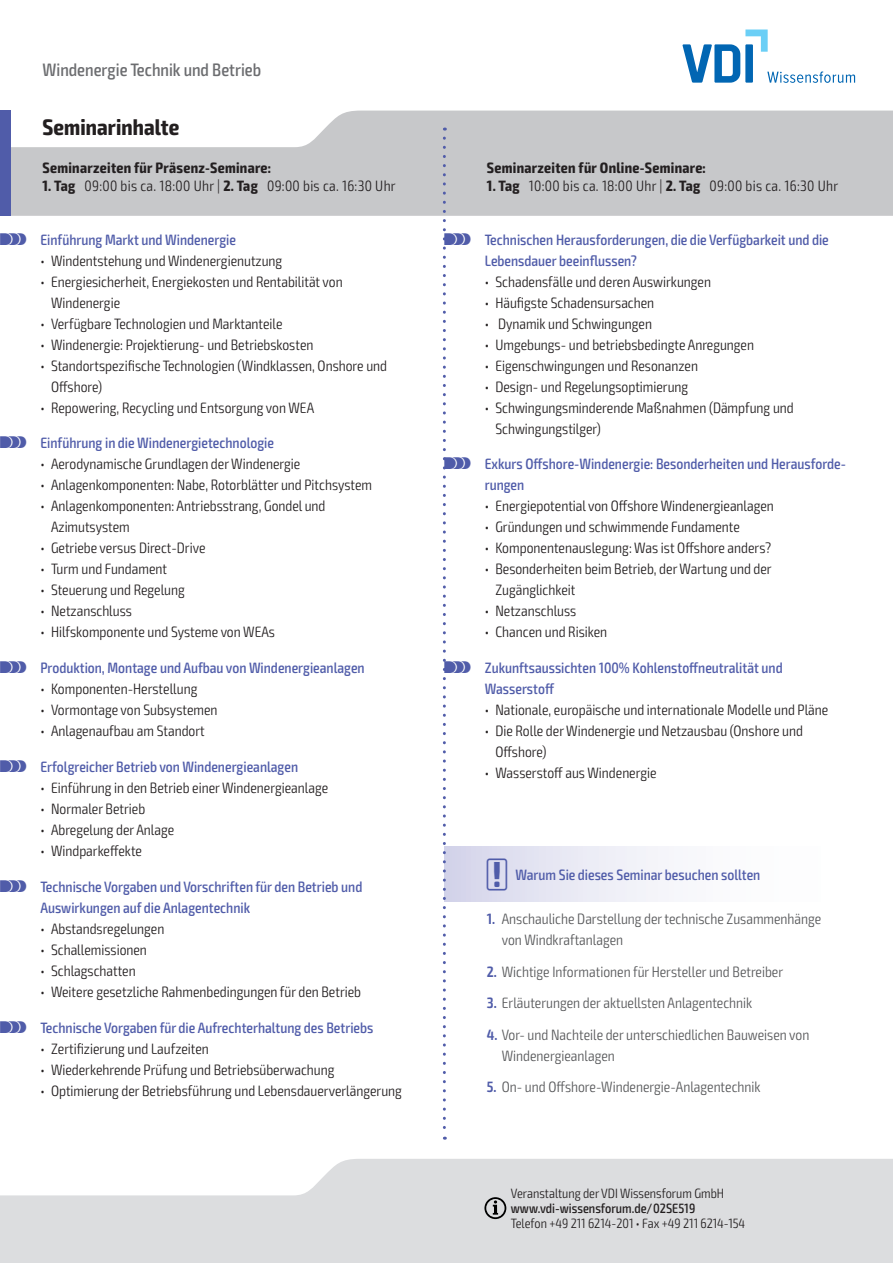
<style>
.page{position:relative;width:893px;height:1263px;background:#fff}
.page>*{position:absolute;margin:0;border:0;box-sizing:border-box;transform-origin:0 0}
.t1{font:700 condensed 22.5px "Exo 2";letter-spacing:.005em;color:#231f20}
.t2{font:500 condensed 18px "Exo 2";color:#6c6d70}
.t3{font:300 condensed 15px/21px "Exo 2";color:#231f20}
.t4{font:500 condensed 15px/21px "Exo 2";color:#505ca9}
.t5{font:300 condensed 15px/21px "Exo 2";color:#57585a}
.t6{font:300 condensed 15px "Exo 2";letter-spacing:.02em;color:#231f20}
.t7{font:700 condensed 15px "Exo 2";letter-spacing:.02em;color:#231f20}
.t8{font:300 condensed 13.5px "Exo 2";color:#231f20}
.t9{font:500 condensed 13.5px "Exo 2";color:#231f20}
.s1{font-weight:700}
.s2{font-family:"VDI Iconset S4 A Regular";font-weight:400;font-stretch:normal}
.s3{font-weight:600;color:#505ca9}
</style>
<div class="page">
<svg style="left:0;top:1159px;width:893px;height:104px;background:#e0e1e3"></svg>
<svg style="left:11px;top:111px;width:882px;height:105px;background:#cdced0"></svg>
<div style="left:0;top:111px;width:11px;height:105px;background:#505ca9"></div>
<svg style="left:484px;top:1197px;width:22px;height:22px"></svg>
<svg style="left:682px;top:30px;width:173px;height:53px"></svg>
<div style="left:444px;top:846px;width:406px;height:55px;background:linear-gradient(to right,#d9d9ec,#fff)"></div>
<svg style="left:443px;top:138px;width:3px;height:1002px"></svg>
<p class="t2" style="left:43px;top:59px;width:220px">Windenergie Technik und Betrieb</p>
<h1 class="t1" style="left:43px;top:113px;width:138px">Seminarinhalte</h1>
<p class="t7" style="left:43px;top:158px;width:230px">Seminarzeiten für Präsenz-Seminare:</p>
<p class="t6" style="left:43px;top:177px;width:355px"><span class="s1">1. Tag</span> 09:00 bis ca. 18:00 Uhr | <span class="s1">2. Tag</span> 09:00 bis ca. 16:30 Uhr</p>
<p class="t4" style="left:0;top:229px;width:238px"><span class="s2">S</span> Einführung Markt und Windenergie</p>
<p class="t3" style="left:40px;top:250px;width:243px">• Windentstehung und Windenergienutzung</p>
<p class="t3" style="left:51px;top:271px;width:293px;text-indent:-11px">• Energiesicherheit, Energiekosten und Rentabilität von<br>Windenergie</p>
<p class="t3" style="left:40px;top:313px;width:244px">• Verfügbare Technologien und Marktanteile</p>
<p class="t3" style="left:40px;top:334px;width:275px">• Windenergie: Projektierung- und Betriebskosten</p>
<p class="t3" style="left:51px;top:355px;width:338px;text-indent:-11px">• Standortspezifische Technologien (Windklassen, Onshore und<br>Offshore)</p>
<p class="t3" style="left:40px;top:397px;width:275px">• Repowering, Recycling und Entsorgung von WEA</p>
<p class="t4" style="left:0;top:433px;width:276px"><span class="s2">S</span> Einführung in die Windenergietechnologie</p>
<p class="t3" style="left:40px;top:454px;width:262px">• Aerodynamische Grundlagen der Windenergie</p>
<p class="t3" style="left:40px;top:475px;width:333px">• Anlagenkomponenten: Nabe, Rotorblätter und Pitchsystem</p>
<p class="t3" style="left:51px;top:496px;width:276px;text-indent:-11px">• Anlagenkomponenten: Antriebsstrang, Gondel und<br>Azimutsystem</p>
<p class="t3" style="left:40px;top:538px;width:167px">• Getriebe versus Direct-Drive</p>
<p class="t3" style="left:40px;top:559px;width:128px">• Turm und Fundament</p>
<p class="t3" style="left:40px;top:580px;width:146px">• Steuerung und Regelung</p>
<p class="t3" style="left:40px;top:601px;width:93px">• Netzanschluss</p>
<p class="t3" style="left:40px;top:622px;width:236px">• Hilfskomponente und Systeme von WEAs</p>
<p class="t4" style="left:0;top:658px;width:366px"><span class="s2">S</span> Produktion, Montage und Aufbau von Windenergieanlagen</p>
<p class="t3" style="left:40px;top:679px;width:158px">• Komponenten-Herstellung</p>
<p class="t3" style="left:40px;top:700px;width:179px">• Vormontage von Subsystemen</p>
<p class="t3" style="left:40px;top:721px;width:166px">• Anlagenaufbau am Standort</p>
<p class="t4" style="left:0;top:757px;width:300px"><span class="s2">S</span> Erfolgreicher Betrieb von Windenergieanlagen</p>
<p class="t3" style="left:40px;top:778px;width:289px">• Einführung in den Betrieb einer Windenergieanlage</p>
<p class="t3" style="left:40px;top:799px;width:106px">• Normaler Betrieb</p>
<p class="t3" style="left:40px;top:820px;width:135px">• Abregelung der Anlage</p>
<p class="t3" style="left:40px;top:841px;width:103px">• Windparkeffekte</p>
<p class="t4" style="left:40px;top:877px;width:323px;text-indent:-40px"><span class="s2">S</span> Technische Vorgaben und Vorschriften für den Betrieb und<br>Auswirkungen auf die Anlagentechnik</p>
<p class="t3" style="left:40px;top:919px;width:125px">• Abstandsregelungen</p>
<p class="t3" style="left:40px;top:940px;width:108px">• Schallemissionen</p>
<p class="t3" style="left:40px;top:961px;width:97px">• Schlagschatten</p>
<p class="t3" style="left:40px;top:982px;width:322px">• Weitere gesetzliche Rahmenbedingungen für den Betrieb</p>
<p class="t4" style="left:0;top:1017px;width:375px"><span class="s2">S</span> Technische Vorgaben für die Aufrechterhaltung des Betriebs</p>
<p class="t3" style="left:40px;top:1038px;width:170px">• Zertifizierung und Laufzeiten</p>
<p class="t3" style="left:40px;top:1059px;width:296px">• Wiederkehrende Prüfung und Betriebsüberwachung</p>
<p class="t3" style="left:40px;top:1080px;width:363px">• Optimierung der Betriebsführung und Lebensdauerverlängerung</p>
<p class="t7" style="left:487px;top:158px;width:221px">Seminarzeiten für Online-Seminare:</p>
<p class="t6" style="left:487px;top:177px;width:353px"><span class="s1">1. Tag</span> 10:00 bis ca. 18:00 Uhr | <span class="s1">2. Tag</span> 09:00 bis ca. 16:30 Uhr</p>
<p class="t4" style="left:485px;top:229px;width:346px;text-indent:-40px"><span class="s2">S</span> Technischen Herausforderungen, die die Verfügbarkeit und die<br>Lebensdauer beeinflussen?</p>
<p class="t3" style="left:485px;top:271px;width:228px">• Schadensfälle und deren Auswirkungen</p>
<p class="t3" style="left:485px;top:292px;width:171px">• Häufigste Schadensursachen</p>
<p class="t3" style="left:485px;top:313px;width:169px">• Dynamik und Schwingungen</p>
<p class="t3" style="left:485px;top:334px;width:271px">• Umgebungs- und betriebsbedingte Anregungen</p>
<p class="t3" style="left:485px;top:355px;width:215px">• Eigenschwingungen und Resonanzen</p>
<p class="t3" style="left:485px;top:376px;width:205px">• Design- und Regelungsoptimierung</p>
<p class="t3" style="left:495px;top:397px;width:300px;text-indent:-11px">• Schwingungsminderende Maßnahmen (Dämpfung und<br>Schwingungstilger)</p>
<p class="t4" style="left:485px;top:454px;width:363px;text-indent:-40px"><span class="s2">S</span> Exkurs Offshore-Windenergie: Besonderheiten und Herausforde&shy;rungen</p>
<p class="t3" style="left:485px;top:496px;width:291px">• Energiepotential von Offshore Windenergieanlagen</p>
<p class="t3" style="left:485px;top:517px;width:257px">• Gründungen und schwimmende Fundamente</p>
<p class="t3" style="left:485px;top:538px;width:288px">• Komponentenauslegung: Was ist Offshore anders?</p>
<p class="t3" style="left:495px;top:559px;width:278px;text-indent:-11px">• Besonderheiten beim Betrieb, der Wartung und der<br>Zugänglichkeit</p>
<p class="t3" style="left:485px;top:601px;width:93px">• Netzanschluss</p>
<p class="t3" style="left:485px;top:622px;width:124px">• Chancen und Risiken</p>
<p class="t4" style="left:485px;top:658px;width:299px;text-indent:-40px"><span class="s2">S</span> Zukunftsaussichten 100% Kohlenstoffneutralität und<br>Wasserstoff</p>
<p class="t3" style="left:485px;top:700px;width:345px">• Nationale, europäische und internationale Modelle und Pläne</p>
<p class="t3" style="left:495px;top:721px;width:309px;text-indent:-11px">• Die Rolle der Windenergie und Netzausbau (Onshore und<br>Offshore)</p>
<p class="t3" style="left:485px;top:763px;width:173px">• Wasserstoff aus Windenergie</p>
<p class="t4" style="left:487px;top:864px;width:275px"><span class="s2">!</span> Warum Sie dieses Seminar besuchen sollten</p>
<p class="t5" style="left:502px;top:909px;width:321px;text-indent:-15px"><span class="s3">1.</span> Anschauliche Darstellung der technische Zusammenhänge von Windkraftanlagen</p>
<p class="t5" style="left:487px;top:961px;width:298px"><span class="s3">2.</span> Wichtige Informationen für Hersteller und Betreiber</p>
<p class="t5" style="left:487px;top:993px;width:267px"><span class="s3">3.</span> Erläuterungen der aktuellsten Anlagentechnik</p>
<p class="t5" style="left:502px;top:1024px;width:309px;text-indent:-15px"><span class="s3">4.</span> Vor- und Nachteile der unterschiedlichen Bauweisen von<br>Windenergieanlagen</p>
<p class="t5" style="left:487px;top:1077px;width:275px"><span class="s3">5.</span> On- und Offshore-Windenergie-Anlagentechnik</p>
<p class="t8" style="left:511px;top:1185px;width:215px">Veranstaltung der VDI Wissensforum GmbH</p>
<p class="t9" style="left:511px;top:1200px;width:186px">www.vdi-wissensforum.de/02SE519</p>
<p class="t8" style="left:511px;top:1215px;width:236px">Telefon +49 211 6214-201 • Fax +49 211 6214-154</p>
</div>
